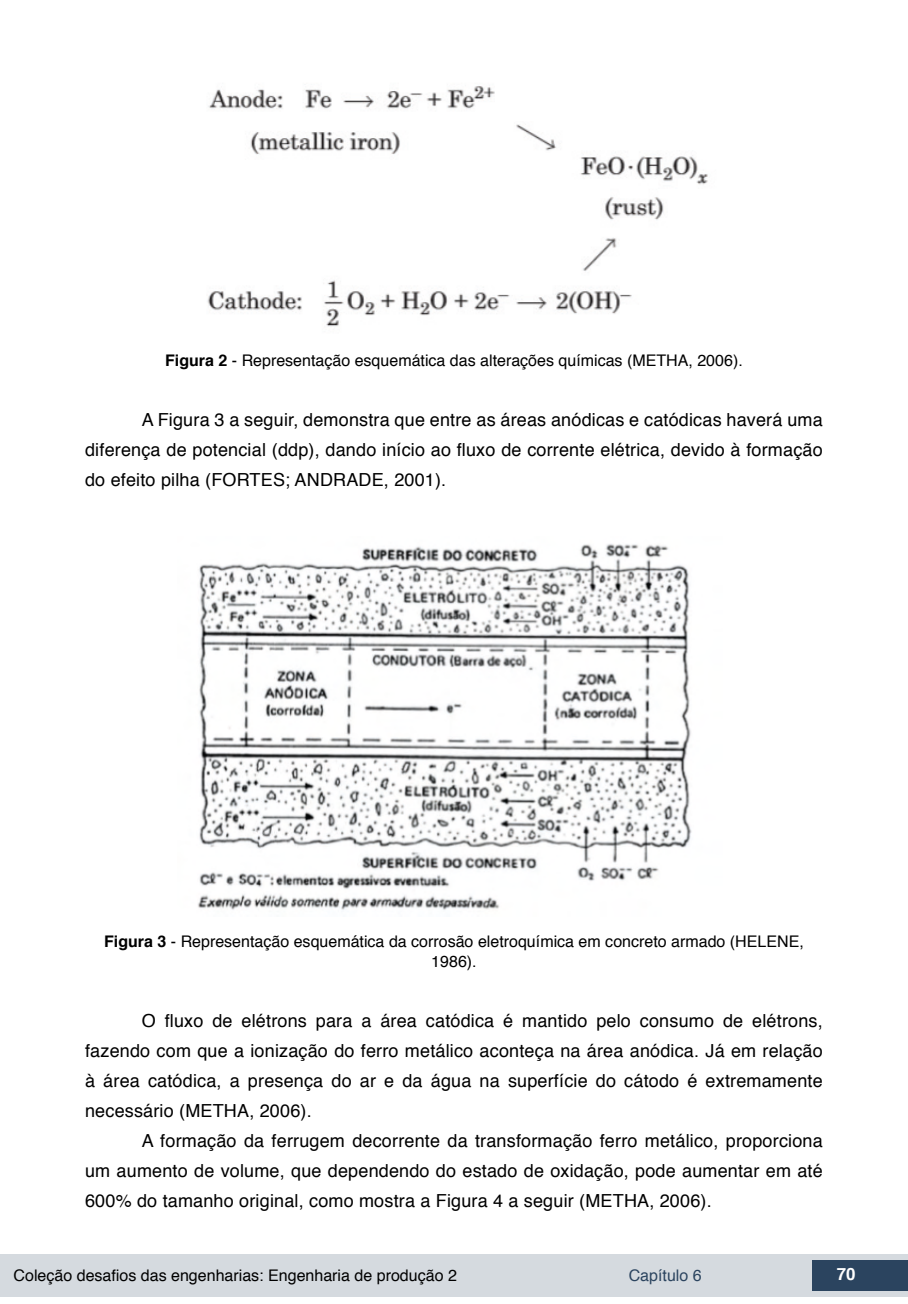
<style>
.page{position:relative;width:908px;height:1304px;background:#fff}
.page>*{position:absolute;margin:0;border:0;box-sizing:border-box;transform-origin:0 0}
.t1{font:18px/30px "Helvetica";letter-spacing:.01em;color:#000;text-align:justify}
.t2{font:700 16.8px "Helvetica";color:#fff}
.t3{font:16px/19.2px "Helvetica";color:#000;text-align:center}
.t4{font:16px "Helvetica";color:#2b445f}
.s1{font-weight:700}
</style>
<div class="page">
<div style="left:0;top:1254px;width:906px;height:43px;background:#d5dadf"></div>
<div style="left:812px;top:1261px;width:95px;height:30px;background:#2b445f"></div>
<img style="left:207px;top:86px;width:501px;height:241px">
<img style="left:198px;top:544px;width:494px;height:366px">
<p class="t3" style="left:165px;top:351px;width:579px"><span class="s1">Figura 2</span> - Representação esquemática das alterações químicas (METHA, 2006).</p>
<p class="t1" style="left:85px;top:405px;width:738px;text-indent:57px">A Figura 3 a seguir, demonstra que entre as áreas anódicas e catódicas haverá uma diferença de potencial (ddp), dando início ao fluxo de corrente elétrica, devido à formação do efeito pilha (FORTES; ANDRADE, 2001).</p>
<p class="t3" style="left:104px;top:933px;width:700px"><span class="s1">Figura 3</span> - Representação esquemática da corrosão eletroquímica em concreto armado (HELENE,<br>1986).</p>
<p class="t1" style="left:85px;top:1006px;width:738px;text-indent:57px">O fluxo de elétrons para a área catódica é mantido pelo consumo de elétrons, fazendo com que a ionização do ferro metálico aconteça na área anódica. Já em relação à área catódica, a presença do ar e da água na superfície do cátodo é extremamente necessário (METHA, 2006).</p>
<p class="t1" style="left:85px;top:1126px;width:738px;text-indent:57px">A formação da ferrugem decorrente da transformação ferro metálico, proporciona um aumento de volume, que dependendo do estado de oxidação, pode aumentar em até 600% do tamanho original, como mostra a Figura 4 a seguir (METHA, 2006).</p>
<p class="t3" style="left:14px;top:1266px;width:444px">Coleção desafios das engenharias: Engenharia de produção 2</p>
<p class="t4" style="left:628px;top:1263px;width:74px">Capítulo 6</p>
<p class="t2" style="left:836px;top:1261px;width:20px">70</p>
</div>
